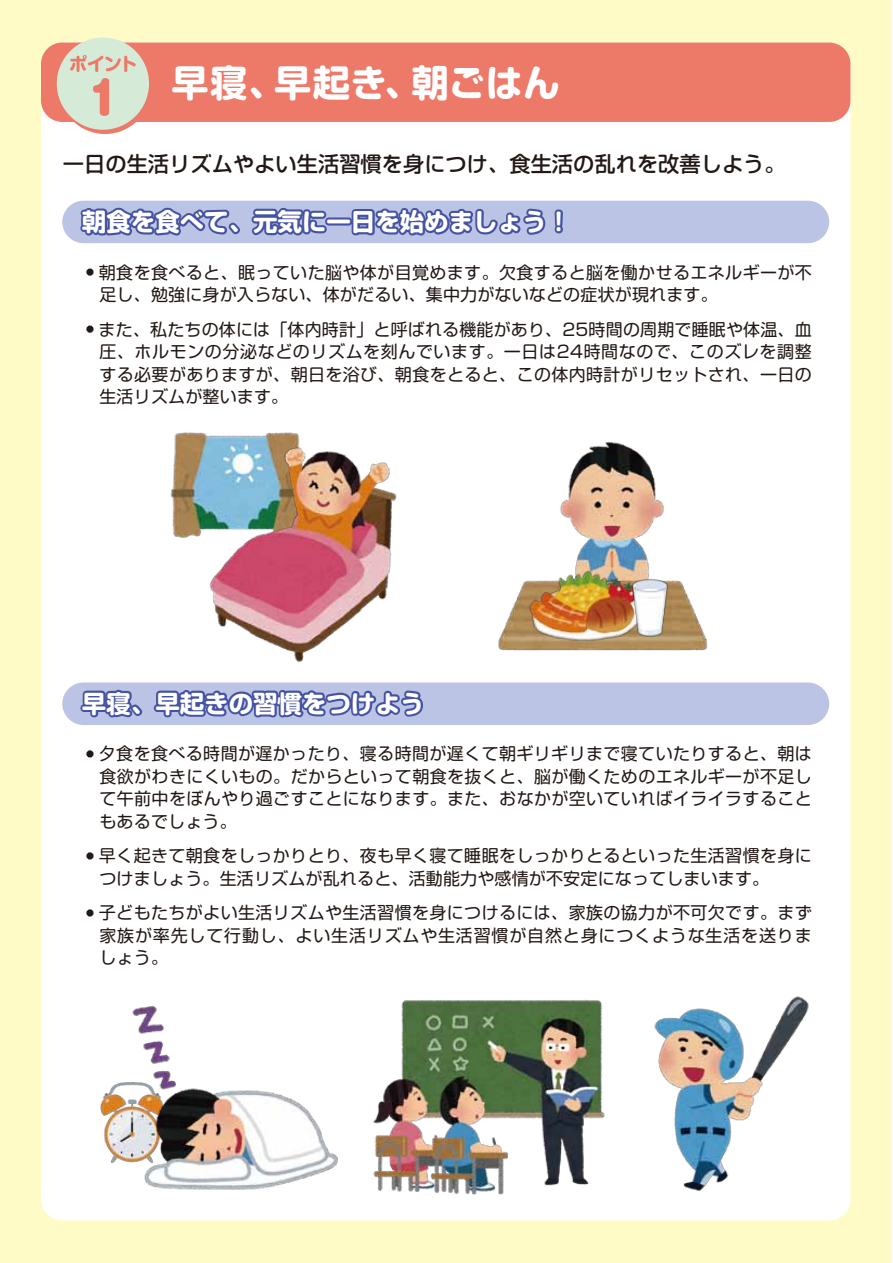
<style>
.page{position:relative;width:893px;height:1263px;background:#fff}
.page>*{position:absolute;margin:0;border:0;box-sizing:border-box;transform-origin:0 0}
.t1{font:700 37.2px "Soft Go Std";color:#fff}
.t2{font:700 24.45px "Soft Go Std";color:#fff}
.t3{font:500 21.3px "Soft Go Std";color:#221815}
.t4{font:16.95px/22.5px "Soft Go Std";letter-spacing:.02em;color:#221815;text-align:justify}
</style>
<div class="page">
<div style="left:0;top:0;width:891px;height:1263px;background:#fffbc7"></div>
<div style="left:41px;top:43px;width:809px;height:1177px;background:#fff;border-radius:21px"></div>
<div style="left:41px;top:43px;width:809px;height:79px;background:#ed7969;border-radius:21px"></div>
<div style="left:59px;top:42px;width:92px;height:92px;background:#ed7969;border-radius:50%"></div>
<div style="left:57px;top:38px;width:92px;height:92px;background:#d5ead7;border-radius:50%"></div>
<svg style="left:70px;top:55px;width:66px;height:17px"></svg>
<svg style="left:93px;top:78px;width:16px;height:38px"></svg>
<div style="left:62px;top:201px;width:767px;height:42px;background:#bbc4e4;border-radius:21px"></div>
<svg style="left:78px;top:207px;width:162px;height:36px"></svg>
<svg style="left:249px;top:200px;width:80px;height:36px"></svg>
<div style="left:325px;top:217px;width:27px;height:9px;border:4px solid #4653a2;border-radius:2px"></div>
<svg style="left:349px;top:42px;width:216px;height:194px"></svg>
<div style="left:86px;top:269px;width:8px;height:7px;border:4px solid #221815;border-radius:50%"></div>
<div style="left:86px;top:326px;width:8px;height:7px;border:4px solid #221815;border-radius:50%"></div>
<div style="left:62px;top:682px;width:767px;height:43px;background:#bbc4e4;border-radius:21px"></div>
<svg style="left:78px;top:689px;width:65px;height:36px"></svg>
<svg style="left:152px;top:682px;width:273px;height:36px"></svg>
<div style="left:86px;top:750px;width:8px;height:7px;border:4px solid #221815;border-radius:50%"></div>
<div style="left:86px;top:852px;width:8px;height:7px;border:4px solid #221815;border-radius:50%"></div>
<div style="left:86px;top:909px;width:8px;height:7px;border:4px solid #221815;border-radius:50%"></div>
<img style="left:373px;top:999px;width:232px;height:196px">
<img style="left:170px;top:432px;width:130px;height:106px">
<img style="left:199px;top:444px;width:198px;height:218px">
<img style="left:100px;top:1006px;width:238px;height:184px">
<img style="left:654px;top:996px;width:155px;height:195px">
<img style="left:560px;top:442px;width:104px;height:134px">
<img style="left:498px;top:576px;width:210px;height:75px">
<img style="left:527px;top:566px;width:119px;height:76px">
<img style="left:622px;top:578px;width:54px;height:59px">
<h1 class="t1" style="left:171px;top:56px;width:390px">早寝、早起き、朝ごはん</h1>
<p class="t3" style="left:63px;top:149px;width:724px">一日の生活リズムやよい生活習慣を身につけ、食生活の乱れを改善しよう。</p>
<h2 class="t2" style="left:82px;top:204px;width:490px">朝食を食べて、元気に一日を始めましょう！</h2>
<p class="t4" style="left:99px;top:259px;width:714px;text-indent:-18px">・朝食を食べると、眠っていた脳や体が目覚めます。欠食すると脳を働かせるエネルギーが不足し、勉強に身が入らない、体がだるい、集中力がないなどの症状が現れます。</p>
<p class="t4" style="left:99px;top:316px;width:714px;text-indent:-18px">・また、私たちの体には「体内時計」と呼ばれる機能があり、25時間の周期で睡眠や体温、血圧、ホルモンの分泌などのリズムを刻んでいます。一日は24時間なので、このズレを調整する必要がありますが、朝日を浴び、朝食をとると、この体内時計がリセットされ、一日の生活リズムが整います。</p>
<h2 class="t2" style="left:82px;top:686px;width:344px">早寝、早起きの習慣をつけよう</h2>
<p class="t4" style="left:99px;top:741px;width:714px;text-indent:-18px">・夕食を食べる時間が遅かったり、寝る時間が遅くて朝ギリギリまで寝ていたりすると、朝は食欲がわきにくいもの。だからといって朝食を抜くと、脳が働くためのエネルギーが不足して午前中をぼんやり過ごすことになります。また、おなかが空いていればイライラすることもあるでしょう。</p>
<p class="t4" style="left:99px;top:843px;width:714px;text-indent:-18px">・早く起きて朝食をしっかりとり、夜も早く寝て睡眠をしっかりとるといった生活習慣を身につけましょう。生活リズムが乱れると、活動能力や感情が不安定になってしまいます。</p>
<p class="t4" style="left:99px;top:900px;width:714px;text-indent:-18px">・子どもたちがよい生活リズムや生活習慣を身につけるには、家族の協力が不可欠です。まず家族が率先して行動し、よい生活リズムや生活習慣が自然と身につくような生活を送りましょう。</p>
</div>
